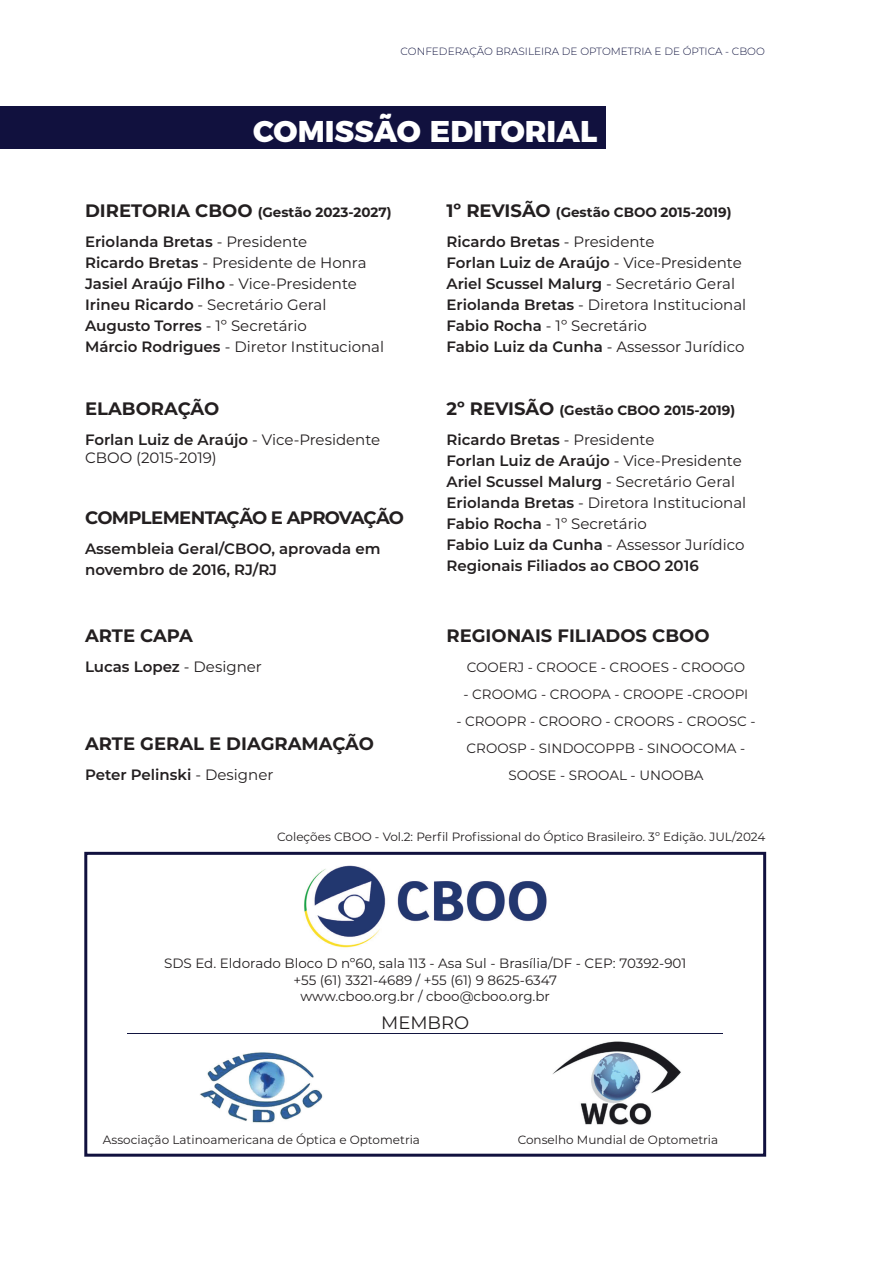
<style>
.page{position:relative;width:893px;height:1263px;background:#fff}
.page>*{position:absolute;margin:0;border:0;box-sizing:border-box;transform-origin:0 0}
.t1{font:800 30px "Montserrat";color:#fff}
.t2{font:700 18px "Montserrat";color:#231f20}
.t3{font:700 18px "Montserrat";letter-spacing:-.04em;color:#231f20}
.t4{font:18px "Montserrat";color:#231f20}
.t5{font:15px/21px "Montserrat";color:#231f20}
.t6{font:600 15px/21px "Montserrat";color:#231f20}
.t7{font:13.5px/27px "Montserrat";color:#231f20;text-align:center}
.t8{font:700 13.5px "Montserrat";color:#231f20}
.t9{font:12px "Montserrat";color:#231f20}
.t10{font:300 10.5px "Montserrat";color:#121540}
.s1{font-size:18px}
.s2{font-weight:600}
.s3{font-weight:400}
</style>
<div class="page">
<div style="left:0;top:106px;width:606px;height:43px;background:#11113e"></div>
<img style="left:304px;top:865px;width:243px;height:83px">
<img style="left:552px;top:1041px;width:129px;height:84px">
<img style="left:200px;top:1052px;width:123px;height:71px">
<div style="left:84px;top:852px;width:682px;height:305px;border:3px solid #11113e"></div>
<hr style="left:128px;top:1033px;width:595px;height:1px;background:#121540">
<p class="t10" style="left:401px;top:44px;width:366px">CONFEDERAÇÃO BRASILEIRA DE OPTOMETRIA E DE ÓPTICA - CBOO</p>
<h1 class="t1" style="left:253px;top:106px;width:345px">COMISSÃO EDITORIAL</h1>
<p class="t8" style="left:85px;top:202px;width:308px"><span class="s1">DIRETORIA CBOO</span> (Gestão 2023-2027)</p>
<p class="t5" style="left:85px;top:230px;width:301px"><span class="s2">Eriolanda Bretas</span> - Presidente<br><span class="s2">Ricardo Bretas</span> - Presidente de Honra <span class="s2">Jasiel Araújo Filho</span> - Vice-Presidente <span class="s2">Irineu Ricardo</span> - Secretário Geral <span class="s2">Augusto Torres</span> - 1º Secretário<br><span class="s2">Márcio Rodrigues</span> - Diretor Institucional</p>
<p class="t2" style="left:85px;top:396px;width:136px">ELABORAÇÃO</p>
<p class="t5" style="left:85px;top:430px;width:297px;line-height:18px"><span class="s2">Forlan Luiz de Araújo</span> - Vice-Presidente<br>CBOO (2015-2019)</p>
<p class="t3" style="left:85px;top:504px;width:320px">COMPLEMENTAÇÃO E APROVAÇÃO</p>
<p class="t6" style="left:85px;top:537px;width:297px">Assembleia Geral/CBOO, aprovada em novembro de 2016, RJ/RJ</p>
<p class="t2" style="left:85px;top:623px;width:110px">ARTE CAPA</p>
<p class="t6" style="left:85px;top:656px;width:178px">Lucas Lopez <span class="s3">- Designer</span></p>
<p class="t2" style="left:85px;top:730px;width:291px">ARTE GERAL E DIAGRAMAÇÃO</p>
<p class="t6" style="left:85px;top:763px;width:190px">Peter Pelinski <span class="s3">- Designer</span></p>
<p class="t8" style="left:446px;top:202px;width:287px"><span class="s1">1º REVISÃO</span> (Gestão CBOO 2015-2019)</p>
<p class="t5" style="left:446px;top:230px;width:301px"><span class="s2">Ricardo Bretas</span> - Presidente<br><span class="s2">Forlan Luiz de Araújo</span> - Vice-Presidente <span class="s2">Ariel Scussel Malurg</span> - Secretário Geral <span class="s2">Eriolanda Bretas</span> - Diretora Institucional <span class="s2">Fabio Rocha</span> - 1º Secretário<br><span class="s2">Fabio Luiz da Cunha</span> - Assessor Jurídico</p>
<p class="t8" style="left:446px;top:400px;width:290px"><span class="s1">2º REVISÃO</span> (Gestão CBOO 2015-2019)</p>
<p class="t6" style="left:446px;top:428px;width:301px">Ricardo Bretas <span class="s3">- Presidente<br></span>Forlan Luiz de Araújo <span class="s3">- Vice-Presidente </span>Ariel Scussel Malurg <span class="s3">- Secretário Geral </span>Eriolanda Bretas <span class="s3">- Diretora Institucional </span>Fabio Rocha <span class="s3">- 1º Secretário<br></span>Fabio Luiz da Cunha <span class="s3">- Assessor Jurídico </span>Regionais Filiados ao CBOO 2016</p>
<p class="t2" style="left:446px;top:623px;width:265px">REGIONAIS FILIADOS CBOO</p>
<p class="t7" style="left:467px;top:653px;width:280px">COOERJ - CROOCE - CROOES - CROOGO</p>
<p class="t7" style="left:464px;top:680px;width:286px">- CROOMG - CROOPA - CROOPE -CROOPI</p>
<p class="t7" style="left:456px;top:707px;width:301px">- CROOPR - CROORO - CROORS - CROOSC -<br>CROOSP - SINDOCOPPB - SINOOCOMA -<br>SOOSE - SROOAL - UNOOBA</p>
<p class="t9" style="left:277px;top:829px;width:490px">Coleções CBOO - Vol.2: Perfil Profissional do Óptico Brasileiro. 3º Edição. JUL/2024</p>
<p class="t7" style="left:164px;top:955px;width:524px;line-height:16.2px">SDS Ed. Eldorado Bloco D nº60, sala 113 - Asa Sul - Brasília/DF - CEP: 70392-901 +55 (61) 3321-4689 / +55 (61) 9 8625-6347<br>www.cboo.org.br / cboo@cboo.org.br</p>
<p class="t4" style="left:381px;top:1010px;width:90px">MEMBRO</p>
<p class="t9" style="left:103px;top:1131px;width:319px">Associação Latinoamericana de Óptica e Optometria</p>
<p class="t9" style="left:518px;top:1131px;width:202px">Conselho Mundial de Optometria</p>
</div>
